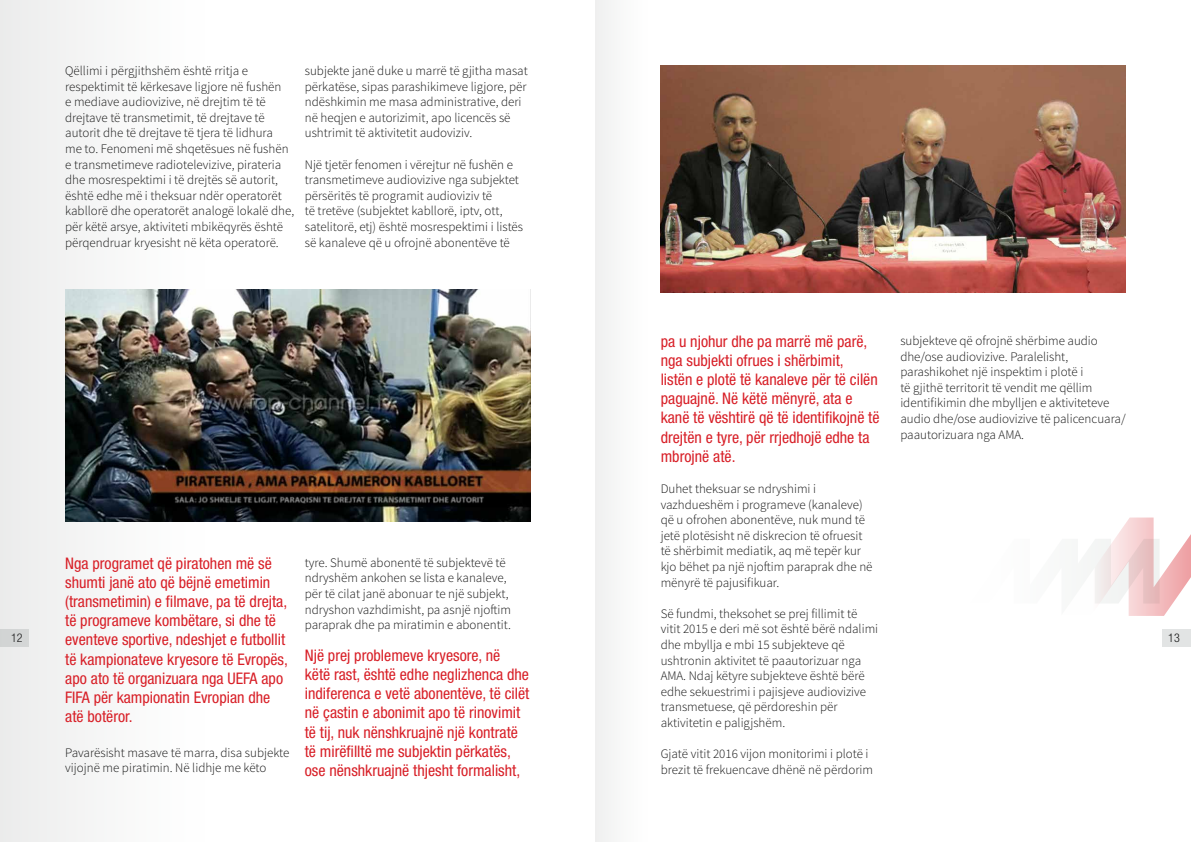
<style>
.page{position:relative;width:1191px;height:842px;background:#fff}
.page>*{position:absolute;margin:0;border:0;box-sizing:border-box;transform-origin:0 0}
.t1{font:condensed 16px/19.2px "Helvetica Neue LT Pro";color:#d81f27}
.t2{font:300 13px/15.6px "Source Sans Pro";color:#121212}
.t3{font:300 condensed 12px "Helvetica Neue LT Pro";color:#121212}
</style>
<div class="page">
<div style="left:1162px;top:629px;width:29px;height:17px;background:#e2e4e4"></div>
<div style="left:0;top:0;width:215px;height:842px;background:#f5f6f5"></div>
<div style="left:595px;top:0;width:116px;height:842px;background:linear-gradient(to right,#f5f5f5,#fff)"></div>
<img style="left:65px;top:289px;width:465px;height:232px">
<img style="left:660px;top:65px;width:465px;height:227px">
<svg style="left:1091px;top:517px;width:100px;height:99px"></svg>
<p class="t2" style="left:65px;top:63px;width:230px">Qëllimi i përgjithshëm është rritja e respektimit të kërkesave ligjore në fushën<br>e mediave audiovizive, në drejtim të të drejtave të transmetimit, të drejtave të autorit dhe të drejtave të tjera të lidhura<br>me to. Fenomeni më shqetësues në fushën e transmetimeve radiotelevizive, pirateria dhe mosrespektimi i të drejtës së autorit, është edhe më i theksuar ndër operatorët kabllorë dhe operatorët analogë lokalë dhe, për këtë arsye, aktiviteti mbikëqyrës është përqendruar kryesisht në këta operatorë.</p>
<p class="t2" style="left:305px;top:63px;width:224px">subjekte janë duke u marrë të gjitha masat përkatëse, sipas parashikimeve ligjore, për ndëshkimin me masa administrative, deri në heqjen e autorizimit, apo licencës së ushtrimit të aktivitetit audoviziv.</p>
<p class="t2" style="left:305px;top:157px;width:220px">Një tjetër fenomen i vërejtur në fushën e transmetimeve audiovizive nga subjektet përsëritës të programit audioviziv të<br>të tretëve (subjektet kabllorë, iptv, ott, satelitorë, etj) është mosrespektimi i listës së kanaleve që u ofrojnë abonentëve të</p>
<p class="t1" style="left:660px;top:331px;width:220px">pa u njohur dhe pa marrë më parë, nga subjekti ofrues i shërbimit,<br>listën e plotë të kanaleve për të cilën paguajnë. Në këtë mënyrë, ata e kanë të vështirë që të identifikojnë të drejtën e tyre, për rrjedhojë edhe ta mbrojnë atë.</p>
<p class="t2" style="left:660px;top:481px;width:213px">Duhet theksuar se ndryshimi i vazhdueshëm i programeve (kanaleve) që u ofrohen abonentëve, nuk mund të jetë plotësisht në diskrecion të ofruesit të shërbimit mediatik, aq më tepër kur kjo bëhet pa një njoftim paraprak dhe në mënyrë të pajusifikuar.</p>
<p class="t2" style="left:660px;top:606px;width:219px">Së fundmi, theksohet se prej fillimit të vitit 2015 e deri më sot është bërë ndalimi dhe mbyllja e mbi 15 subjekteve që ushtronin aktivitet të paautorizuar nga AMA. Ndaj këtyre subjekteve është bërë edhe sekuestrimi i pajisjeve audiovizive transmetuese, që përdoreshin për aktivitetin e paligjshëm.</p>
<p class="t2" style="left:660px;top:746px;width:214px">Gjatë vitit 2016 vijon monitorimi i plotë i brezit të frekuencave dhënë në përdorim</p>
<p class="t2" style="left:900px;top:333px;width:227px">subjekteve që ofrojnë shërbime audio dhe/ose audiovizive. Paralelisht, parashikohet një inspektim i plotë i<br>të gjithë territorit të vendit me qëllim identifikimin dhe mbylljen e aktiviteteve audio dhe/ose audiovizive të palicencuara/ paautorizuara nga AMA.</p>
<p class="t1" style="left:65px;top:553px;width:224px">Nga programet që piratohen më së shumti janë ato që bëjnë emetimin (transmetimin) e filmave, pa të drejta, të programeve kombëtare, si dhe të eventeve sportive, ndeshjet e futbollit të kampionateve kryesore të Evropës, apo ato të organizuara nga UEFA apo FIFA për kampionatin Evropian dhe atë botëror.</p>
<p class="t2" style="left:65px;top:745px;width:226px">Pavarësisht masave të marra, disa subjekte vijojnë me piratimin. Në lidhje me këto</p>
<p class="t2" style="left:305px;top:555px;width:208px">tyre. Shumë abonentë të subjektevë të ndryshëm ankohen se lista e kanaleve, për të cilat janë abonuar te një subjekt, ndryshon vazhdimisht, pa asnjë njoftim paraprak dhe pa miratimin e abonentit.</p>
<p class="t1" style="left:305px;top:645px;width:226px">Një prej problemeve kryesore, në këtë rast, është edhe neglizhenca dhe indiferenca e vetë abonentëve, të cilët në çastin e abonimit apo të rinovimit të tij, nuk nënshkruajnë një kontratë të mirëfilltë me subjektin përkatës, ose nënshkruajnë thjesht formalisht,</p>
<p class="t3" style="left:11px;top:631px;width:13px">12</p>
<p class="t3" style="left:1168px;top:631px;width:13px">13</p>
</div>
